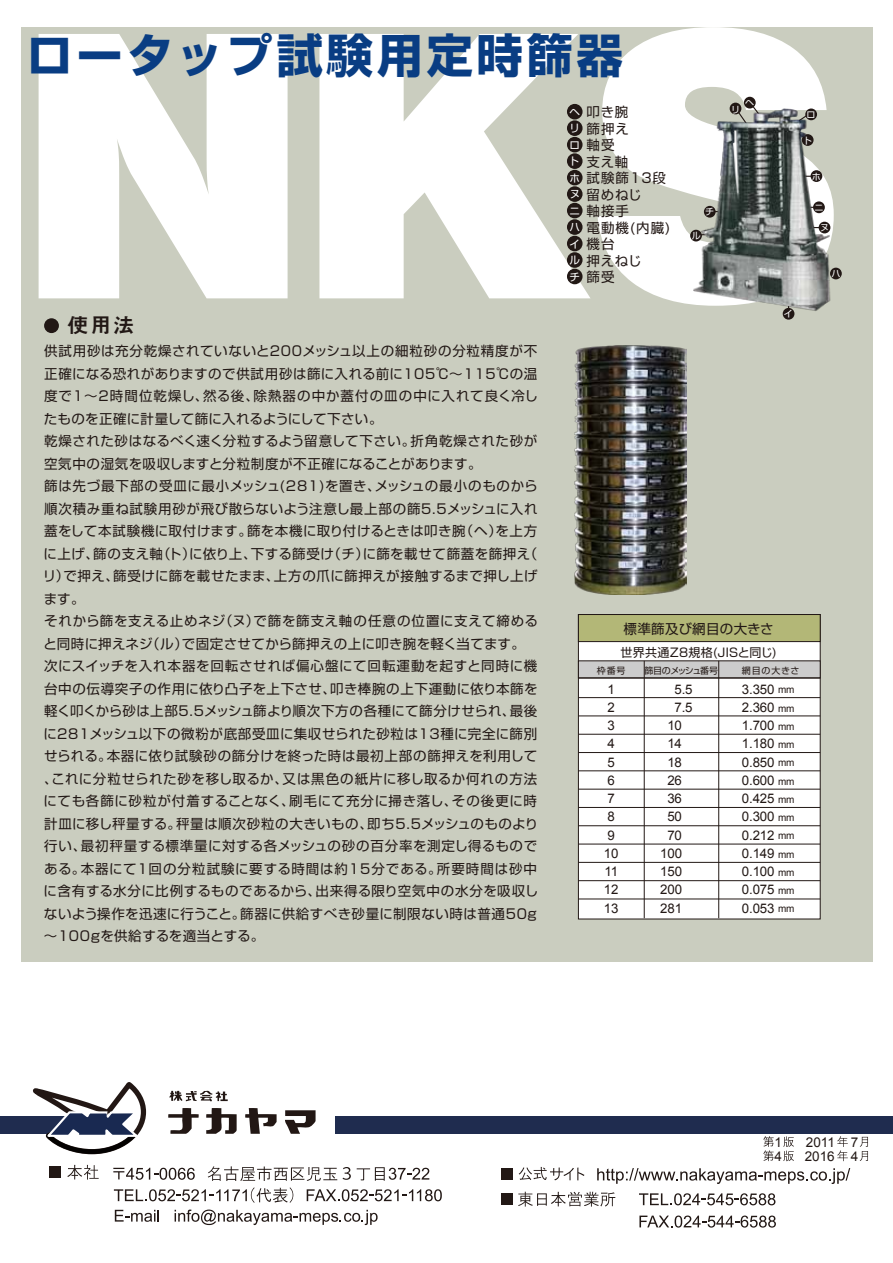
<style>
.page{position:relative;width:893px;height:1263px;background:#fff}
.page>*{position:absolute;margin:0;border:0;box-sizing:border-box;transform-origin:0 0}
.t1{font:900 367.65px "Swiss 721 BT";color:#fff}
.t2{font:700 46.5px "Shin Go Pro";letter-spacing:.075em;color:#093d83}
.t3{font:21px "Midashi Go Pro MB31";color:#221815}
.t4{font:13.5px/22.5px "Shin Go Pro";letter-spacing:.04em;color:#221815}
.t5{font:13.5px/16.5px "Shin Go Pro";letter-spacing:.075em;color:#221815}
.t6{font:13.5px "Arial";color:#221815}
.t7{font:13.5px "Shin Go Pro";letter-spacing:.02em;color:#221815}
.t8{font:13.2px/18.3px "Arial";letter-spacing:-.01em;color:#221815}
.t9{font:12px "Shin Go Pro";letter-spacing:.025em;color:#221815}
.t10{font:10.5px/16.5px "Shin Go Pro";color:#fff;text-align:justify}
.t11{font:9.9px/18.3px "Arial";letter-spacing:-.01em;color:#221815;text-align:justify}
.t12{font:9px "Shin Go Pro";color:#fff}
.t13{font:9px "Shin Go Pro";letter-spacing:-.025em;color:#221815}
.t14{font:9px "Shin Go Pro";letter-spacing:-.095em;color:#221815}
</style>
<div class="page">
<div style="left:21px;top:27px;width:851px;height:934px;background:#cacdbf"></div>
<div style="left:578px;top:614px;width:242px;height:305px;background:#fff;border:1px solid #221815"></div>
<div style="left:578px;top:661px;width:242px;height:17px;background:#ccc;border:1px solid #221815"></div>
<div style="left:578px;top:614px;width:242px;height:28px;background:#b3b777;border:1px solid #221815"></div>
<hr style="left:644px;top:661px;width:1px;height:257px;background:#221815">
<hr style="left:718px;top:661px;width:1px;height:257px;background:#221815">
<hr style="left:578px;top:678px;width:242px;height:1px;background:#221815">
<hr style="left:578px;top:697px;width:242px;height:1px;background:#221815">
<hr style="left:578px;top:716px;width:242px;height:1px;background:#221815">
<hr style="left:578px;top:734px;width:242px;height:1px;background:#221815">
<hr style="left:578px;top:752px;width:242px;height:1px;background:#221815">
<hr style="left:578px;top:770px;width:242px;height:1px;background:#221815">
<hr style="left:578px;top:789px;width:242px;height:1px;background:#221815">
<hr style="left:578px;top:807px;width:242px;height:1px;background:#221815">
<hr style="left:578px;top:825px;width:242px;height:1px;background:#221815">
<hr style="left:578px;top:844px;width:242px;height:1px;background:#221815">
<hr style="left:578px;top:862px;width:242px;height:1px;background:#221815">
<hr style="left:578px;top:880px;width:242px;height:1px;background:#221815">
<hr style="left:578px;top:899px;width:242px;height:1px;background:#221815">
<div style="left:567px;top:104px;width:15px;height:15px;background:#221815;border-radius:50%"></div>
<div style="left:567px;top:120px;width:15px;height:16px;background:#221815;border-radius:50%"></div>
<div style="left:567px;top:137px;width:15px;height:15px;background:#221815;border-radius:50%"></div>
<div style="left:567px;top:153px;width:15px;height:16px;background:#221815;border-radius:50%"></div>
<div style="left:567px;top:170px;width:15px;height:15px;background:#221815;border-radius:50%"></div>
<div style="left:567px;top:186px;width:15px;height:16px;background:#221815;border-radius:50%"></div>
<div style="left:567px;top:203px;width:15px;height:15px;background:#221815;border-radius:50%"></div>
<div style="left:567px;top:219px;width:15px;height:16px;background:#221815;border-radius:50%"></div>
<div style="left:567px;top:236px;width:15px;height:15px;background:#221815;border-radius:50%"></div>
<div style="left:567px;top:252px;width:15px;height:16px;background:#221815;border-radius:50%"></div>
<div style="left:567px;top:269px;width:15px;height:15px;background:#221815;border-radius:50%"></div>
<div style="left:744px;top:97px;width:12px;height:12px;background:#221815;border-radius:50%"></div>
<div style="left:730px;top:103px;width:11px;height:11px;background:#221815;border-radius:50%"></div>
<div style="left:830px;top:268px;width:12px;height:11px;background:#221815;border-radius:50%"></div>
<div style="left:783px;top:308px;width:11px;height:12px;background:#221815;border-radius:50%"></div>
<div style="left:690px;top:230px;width:12px;height:11px;background:#221815;border-radius:50%"></div>
<svg style="left:739px;top:104px;width:17px;height:4px"></svg>
<img style="left:692px;top:108px;width:139px;height:204px">
<div style="left:44px;top:318px;width:15px;height:15px;background:#221815;border-radius:50%"></div>
<svg style="left:519px;top:1167px;width:65px;height:13px"></svg>
<svg style="left:597px;top:1168px;width:253px;height:16px"></svg>
<svg style="left:639px;top:1193px;width:136px;height:12px"></svg>
<svg style="left:639px;top:1215px;width:137px;height:12px"></svg>
<div style="left:501px;top:1193px;width:12px;height:12px;background:#221815"></div>
<div style="left:501px;top:1168px;width:12px;height:11px;background:#221815"></div>
<svg style="left:518px;top:1192px;width:97px;height:14px"></svg>
<svg style="left:113px;top:1168px;width:82px;height:12px"></svg>
<svg style="left:208px;top:1166px;width:129px;height:15px"></svg>
<svg style="left:343px;top:1167px;width:8px;height:13px"></svg>
<svg style="left:357px;top:1167px;width:72px;height:14px"></svg>
<svg style="left:114px;top:1187px;width:179px;height:16px"></svg>
<svg style="left:307px;top:1189px;width:135px;height:12px"></svg>
<svg style="left:115px;top:1210px;width:44px;height:12px"></svg>
<svg style="left:175px;top:1209px;width:203px;height:16px"></svg>
<div style="left:49px;top:1166px;width:12px;height:12px;background:#221815"></div>
<svg style="left:67px;top:1165px;width:32px;height:14px"></svg>
<div style="left:0;top:1116px;width:122px;height:18px;background:#1f2c4f"></div>
<div style="left:336px;top:1116px;width:557px;height:18px;background:#1f2c4f"></div>
<svg style="left:32px;top:1082px;width:115px;height:73px"></svg>
<svg style="left:285px;top:1110px;width:31px;height:24px"></svg>
<svg style="left:168px;top:1108px;width:31px;height:26px"></svg>
<svg style="left:206px;top:1108px;width:31px;height:26px"></svg>
<svg style="left:245px;top:1108px;width:32px;height:26px"></svg>
<svg style="left:170px;top:1090px;width:58px;height:11px"></svg>
<svg style="left:837px;top:1136px;width:11px;height:25px"></svg>
<svg style="left:860px;top:1137px;width:8px;height:24px"></svg>
<svg style="left:763px;top:1136px;width:11px;height:25px"></svg>
<svg style="left:783px;top:1136px;width:11px;height:25px"></svg>
<img style="left:575px;top:345px;width:111px;height:249px">
<h1 class="t1" style="left:14px;top:-56px;width:835px">NKS</h1>
<h2 class="t2" style="left:27px;top:19px;width:598px">ロータップ試験用定時篩器</h2>
<p class="t12" style="left:745px;top:95px;width:10px">ヘ</p>
<p class="t10" style="left:569px;top:102px;width:13px">ヘリロトホヌニハイルチ</p>
<p class="t5" style="left:587px;top:102px;width:85px">叩き腕<br>篩押え<br>軸受<br>支え軸<br>試験篩13段留めねじ<br>軸接手<br>電動機(内臓)機台<br>押えねじ<br>篩受</p>
<p class="t12" style="left:731px;top:102px;width:10px">リ</p>
<p class="t12" style="left:806px;top:107px;width:10px">ロ</p>
<p class="t12" style="left:803px;top:133px;width:10px">ト</p>
<p class="t12" style="left:812px;top:169px;width:10px">ホ</p>
<p class="t12" style="left:814px;top:200px;width:10px">ニ</p>
<p class="t12" style="left:820px;top:220px;width:10px">ヌ</p>
<p class="t12" style="left:705px;top:204px;width:10px">チ</p>
<p class="t12" style="left:692px;top:228px;width:10px">ル</p>
<p class="t12" style="left:831px;top:266px;width:10px">ハ</p>
<h3 class="t3" style="left:67px;top:308px;width:69px">使用法</h3>
<p class="t4" style="left:43px;top:338px;width:497px">供試用砂は充分乾燥されていないと200メッシュ以上の細粒砂の分粒精度が不正確になる恐れがありますので供試用砂は篩に入れる前に105℃～115℃の温度で1～2時間位乾燥し、然る後、除熱器の中か蓋付の皿の中に入れて良く冷したものを正確に計量して篩に入れるようにして下さい。<br>乾燥された砂はなるべく速く分粒するよう留意して下さい。折角乾燥された砂が空気中の湿気を吸収しますと分粒制度が不正確になることがあります。<br>篩は先づ最下部の受皿に最小メッシュ(281)を置き、メッシュの最小のものから順次積み重ね試験用砂が飛び散らないよう注意し最上部の篩5.5メッシュに入れ蓋をして本試験機に取付けます。篩を本機に取り付けるときは叩き腕（ヘ）を上方に上げ、篩の支え軸（ト）に依り上、下する篩受け（チ）に篩を載せて篩蓋を篩押え（リ）で押え、篩受けに篩を載せたまま、上方の爪に篩押えが接触するまで押し上げます。<br>それから篩を支える止めネジ（ヌ）で篩を篩支え軸の任意の位置に支えて締めると同時に押えネジ（ル）で固定させてから篩押えの上に叩き腕を軽く当てます。次にスイッチを入れ本器を回転させれば偏心盤にて回転運動を起すと同時に機台中の伝導突子の作用に依り凸子を上下させ、叩き棒腕の上下運動に依り本篩を軽く叩くから砂は上部5.5メッシュ篩より順次下方の各種にて篩分けせられ、最後に281メッシュ以下の微粉が底部受皿に集収せられた砂粒は13種に完全に篩別せられる。本器に依り試験砂の篩分けを終った時は最初上部の篩押えを利用して、これに分粒せられた砂を移し取るか、又は黒色の紙片に移し取るか何れの方法にても各篩に砂粒が付着することなく、刷毛にて充分に掃き落し、その後更に時計皿に移し秤量する。秤量は順次砂粒の大きいもの、即ち5.5メッシュのものより行い、最初秤量する標準量に対する各メッシュの砂の百分率を測定し得るものである。本器にて１回の分粒試験に要する時間は約15分である。所要時間は砂中に含有する水分に比例するものであるから、出来得る限り空気中の水分を吸収しないよう操作を迅速に行うこと。篩器に供給すべき砂量に制限ない時は普通50g～100gを供給するを適当とする。</p>
<p class="t12" style="left:784px;top:306px;width:10px">イ</p>
<p class="t7" style="left:624px;top:618px;width:152px">標準篩及び網目の大きさ</p>
<p class="t9" style="left:620px;top:643px;width:158px">世界共通Z8規格(JISと同じ)</p>
<p class="t13" style="left:597px;top:663px;width:30px">枠番号</p>
<p class="t14" style="left:644px;top:663px;width:75px">篩目のメッシュ番号</p>
<p class="t13" style="left:742px;top:663px;width:59px">網目の大きさ</p>
<p class="t8" style="left:604px;top:680px;width:16px">1<br>2<br>3<br>4<br>5<br>6<br>7<br>8<br>9<br>10<br>11<br>12<br>13</p>
<p class="t8" style="left:674px;top:680px;width:20px">5.5</p>
<p class="t8" style="left:674px;top:698px;width:20px">7.5</p>
<p class="t8" style="left:667px;top:716px;width:16px">10</p>
<p class="t8" style="left:667px;top:735px;width:16px">14</p>
<p class="t8" style="left:667px;top:753px;width:16px">18</p>
<p class="t8" style="left:667px;top:771px;width:16px">26</p>
<p class="t8" style="left:667px;top:789px;width:16px">36</p>
<p class="t8" style="left:667px;top:808px;width:16px">50</p>
<p class="t8" style="left:667px;top:826px;width:16px">70</p>
<p class="t8" style="left:660px;top:844px;width:23px">100</p>
<p class="t8" style="left:660px;top:862px;width:23px">150</p>
<p class="t8" style="left:660px;top:881px;width:23px">200</p>
<p class="t8" style="left:660px;top:899px;width:23px">281</p>
<p class="t8" style="left:742px;top:680px;width:34px;text-align:justify">3.350<br>2.360<br>1.700<br>1.180<br>0.850<br>0.600<br>0.425<br>0.300<br>0.212<br>0.149<br>0.100<br>0.075<br>0.053</p>
<p class="t11" style="left:778px;top:681px;width:18px">mm mm mm mm mm mm mm mm mm mm mm mm mm</p>
<p class="t6" style="left:774px;top:1133px;width:9px">1</p>
<p class="t6" style="left:806px;top:1133px;width:54px">2011 7</p>
<p class="t6" style="left:774px;top:1147px;width:9px">4</p>
<p class="t6" style="left:805px;top:1147px;width:55px">2016 4</p>
</div>
